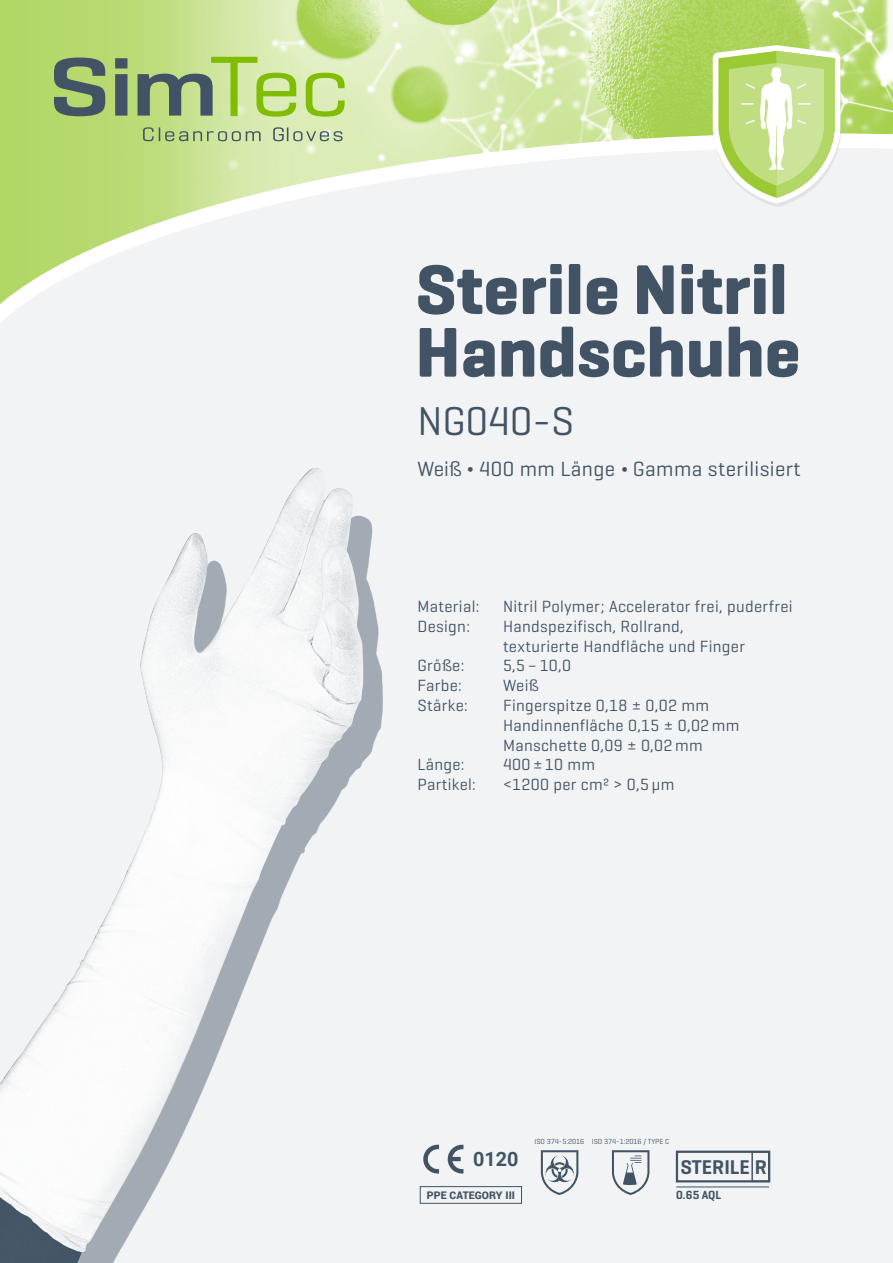
<style>
.page{position:relative;width:893px;height:1263px;background:#fff}
.page>*{position:absolute;margin:0;border:0;box-sizing:border-box;transform-origin:0 0}
.t1{font:700 71.55px/62.6px "Geogrotesque";color:#415364}
.t2{font:40.95px "Geogrotesque";color:#415364}
.t3{font:21px "Geogrotesque";letter-spacing:.02em;color:#415364}
.t4{font:600 20.25px "Geogrotesque";color:#415364}
.t5{font:700 19.8px "Roboto";color:#415364}
.t6{font:16.5px/19.8px "Geogrotesque";letter-spacing:.02em;color:#415364}
.t7{font:600 12px "Geogrotesque";color:#415364}
.t8{font:900 10.5px "Roboto";letter-spacing:.01em;color:#415364}
.t9{font:7.5px "Geogrotesque";color:#415364}
</style>
<div class="page">
<div style="left:0;top:82px;width:893px;height:1181px;background:#f2f3f4"></div>
<div style="left:0;top:496px;width:382px;height:767px;background:#415364;opacity:.45"></div>
<img style="left:0;top:468px;width:363px;height:795px">
<svg style="left:0;top:0;width:893px;height:323px"></svg>
<svg style="left:54px;top:58px;width:51px;height:58px;background:#6f8767"></svg>
<svg style="left:115px;top:58px;width:12px;height:58px"></svg>
<svg style="left:138px;top:57px;width:158px;height:60px;background:#a7c279"></svg>
<svg style="left:306px;top:73px;width:39px;height:44px;background:#b8d971"></svg>
<svg style="left:143px;top:127px;width:200px;height:14px;background:#b2c796"></svg>
<div style="left:713px;top:48px;width:128px;height:158px;background:#415364;opacity:.1"></div>
<svg style="left:713px;top:45px;width:127px;height:158px"></svg>
<hr style="left:676px;top:1186px;width:93px;height:1px;background:#415364">
<div style="left:420px;top:1186px;width:102px;height:18px;border:1px solid #415364"></div>
<div style="left:676px;top:1150px;width:94px;height:32px;border:2px solid #415364"></div>
<div style="left:751px;top:1151px;width:19px;height:31px;border:1px solid #415364"></div>
<svg style="left:612px;top:1150px;width:37px;height:45px"></svg>
<svg style="left:541px;top:1150px;width:37px;height:45px"></svg>
<svg style="left:423px;top:1145px;width:16px;height:29px"></svg>
<svg style="left:447px;top:1145px;width:16px;height:29px"></svg>
<h1 class="t1" style="left:415px;top:258px;width:387px">Sterile Nitril<br>Handschuhe</h1>
<h2 class="t2" style="left:417px;top:396px;width:158px">NG040-S</h2>
<p class="t3" style="left:417px;top:456px;width:385px">Weiß ¬ 400 mm Länge ¬ Gamma sterilisiert</p>
<p class="t6" style="left:417px;top:596px;width:63px">Material:</p>
<p class="t6" style="left:503px;top:596px;width:291px">Nitril Polymer; Accelerator frei, puderfrei</p>
<p class="t6" style="left:417px;top:616px;width:54px">Design:</p>
<p class="t6" style="left:503px;top:616px;width:244px">Handspezifisch, Rollrand, texturierte Handfläche und Finger</p>
<p class="t6" style="left:417px;top:655px;width:48px">Größe:</p>
<p class="t6" style="left:503px;top:655px;width:70px">5,5 – 10,0</p>
<p class="t6" style="left:417px;top:675px;width:46px">Farbe:</p>
<p class="t6" style="left:503px;top:675px;width:37px">Weiß</p>
<p class="t6" style="left:417px;top:695px;width:52px">Stärke:</p>
<p class="t6" style="left:503px;top:695px;width:238px">Fingerspitze 0,18 ± 0,02 mm<br>Handinnenfläche 0,15 ± 0,02 mm<br>Manschette 0,09 ± 0,02 mm</p>
<p class="t6" style="left:417px;top:754px;width:49px">Länge:</p>
<p class="t6" style="left:503px;top:754px;width:93px">400 ± 10 mm</p>
<p class="t6" style="left:417px;top:774px;width:60px">Partikel:</p>
<p class="t6" style="left:503px;top:774px;width:173px">&lt;1200 per cm² &gt; 0,5 µm</p>
<p class="t5" style="left:473px;top:1145px;width:47px">0120</p>
<p class="t8" style="left:427px;top:1188px;width:90px">PPE CATEGORY III</p>
<p class="t9" style="left:534px;top:1137px;width:136px">ISO 374-5:2016 ISO 374-1:2016 / TYPE C</p>
<p class="t4" style="left:680px;top:1154px;width:88px">STERILE R</p>
<p class="t7" style="left:676px;top:1187px;width:47px">0.65 AQL</p>
</div>
